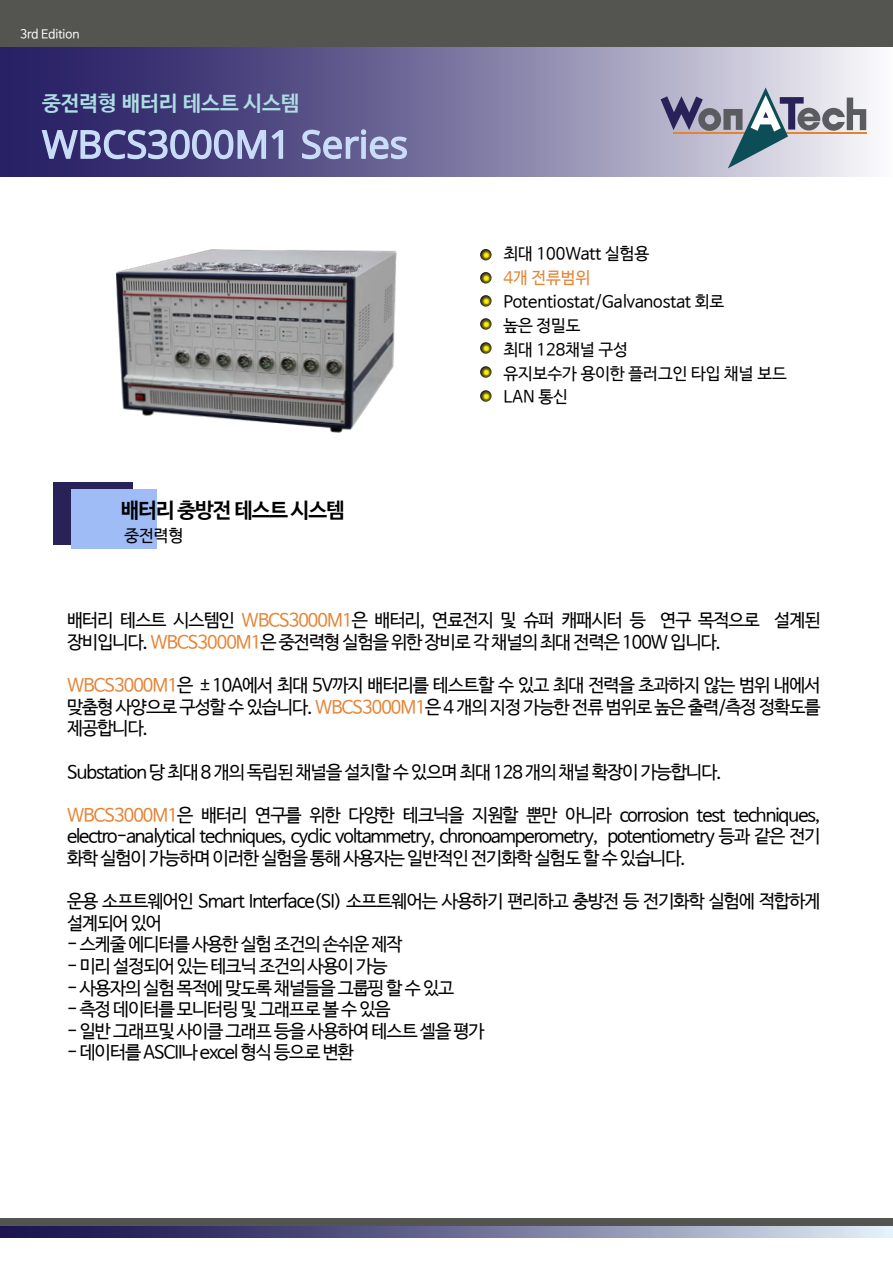
<style>
.page{position:relative;width:893px;height:1263px;background:#fff}
.page>*{position:absolute;margin:0;border:0;box-sizing:border-box;transform-origin:0 0}
.t1{font:38.1px "Open Sans";color:#cadef9}
.t2{font:700 21px "Nanum Barun Gothic";color:#aedee4}
.t3{font:700 21px "Nanum Barun Gothic";letter-spacing:-.05em;color:#000}
.t4{font:18px/21.6px "Nanum Barun Gothic";letter-spacing:-.05em;color:#000}
.t5{font:16.5px/23.9px "Nanum Barun Gothic";color:#000}
.t6{font:16.5px "Nanum Barun Gothic";color:#e58334}
.t7{font:12px "Nanum Barun Gothic";color:#fff}
.s1{color:#e58334}
</style>
<div class="page">
<div style="left:0;top:0;width:893px;height:158px;background:#545451"></div>
<div style="left:53px;top:482px;width:80px;height:62px;background:#292258"></div>
<div style="left:72px;top:489px;width:85px;height:60px;background:#9fbcf7"></div>
<svg style="left:480px;top:272px;width:12px;height:11px"></svg>
<svg style="left:480px;top:390px;width:12px;height:12px"></svg>
<svg style="left:480px;top:366px;width:12px;height:12px"></svg>
<svg style="left:480px;top:342px;width:12px;height:12px"></svg>
<svg style="left:480px;top:318px;width:12px;height:12px"></svg>
<svg style="left:480px;top:295px;width:12px;height:12px"></svg>
<svg style="left:480px;top:249px;width:12px;height:11px"></svg>
<div style="left:0;top:1219px;width:893px;height:12px;background:#545451"></div>
<svg style="left:0;top:47px;width:893px;height:129px;background:#7a75a0"></svg>
<svg style="left:41px;top:116px;width:243px;height:48px;background:#56548c"></svg>
<svg style="left:301px;top:128px;width:107px;height:32px;background:#7c7da9"></svg>
<hr style="left:673px;top:132px;width:194px;height:2px;background:#e58334">
<svg style="left:661px;top:87px;width:205px;height:81px;background:#aeb0bd"></svg>
<svg style="left:0;top:1226px;width:893px;height:11px;background:#6f7197"></svg>
<img style="left:116px;top:249px;width:281px;height:184px">
<p class="t7" style="left:20px;top:28px;width:61px">3rd Edition</p>
<p class="t2" style="left:42px;top:93px;width:259px">중전력형 배터리 테스트 시스템</p>
<h1 class="t1" style="left:42px;top:118px;width:367px">WBCS3000M1 Series</h1>
<p class="t3" style="left:121px;top:500px;width:226px">배터리 충방전 테스트 시스템</p>
<p class="t5" style="left:124px;top:525px;width:60px">중전력형</p>
<p class="t5" style="left:503px;top:243px;width:147px">최대 100Watt 실험용</p>
<p class="t6" style="left:503px;top:269px;width:88px">4개 전류범위</p>
<p class="t5" style="left:503px;top:291px;width:285px">Potentiostat/Galvanostat 회로<br>높은 정밀도<br>최대 128채널 구성<br>유지보수가 용이한 플러그인 타입 채널 보드<br>LAN 통신</p>
<p class="t4" style="left:67px;top:611px;width:755px">배터리 테스트 시스템인 <span class="s1">WBCS3000M1</span>은 배터리, 연료전지 및 슈퍼 캐패시터 등 연구 목적으로 설계된 장비입니다. <span class="s1">WBCS3000M1</span>은 중전력형 실험을 위한 장비로 각 채널의 최대 전력은 100W 입니다.</p>
<p class="t4" style="left:67px;top:675px;width:755px;text-align:justify"><span class="s1">WBCS3000M1</span>은 ±10A에서 최대 5V까지 배터리를 테스트할 수 있고 최대 전력을 초과하지 않는 범위 내에서 맞춤형 사양으로 구성할 수 있습니다. <span class="s1">WBCS3000M1</span>은 4 개의 지정 가능한 전류 범위로 높은 출력/측정 정확도를 제공합니다.</p>
<p class="t4" style="left:67px;top:762px;width:656px">Substation 당 최대 8 개의 독립된 채널을 설치할 수 있으며 최대 128 개의 채널 확장이 가능합니다.</p>
<p class="t4" style="left:67px;top:805px;width:755px;text-align:justify"><span class="s1">WBCS3000M1</span>은 배터리 연구를 위한 다양한 테크닉을 지원할 뿐만 아니라 corrosion test techniques, electro-analytical techniques, cyclic voltammetry, chronoamperometry, potentiometry 등과 같은 전기 화학 실험이 가능하며 이러한 실험을 통해 사용자는 일반적인 전기화학 실험도 할 수 있습니다.</p>
<p class="t4" style="left:67px;top:891px;width:755px">운용 소프트웨어인 Smart Interface(SI) 소프트웨어는 사용하기 편리하고 충방전 등 전기화학 실험에 적합하게 설계되어 있어</p>
<p class="t4" style="left:67px;top:935px;width:337px">- 스케줄 에디터를 사용한 실험 조건의 손쉬운 제작</p>
<p class="t4" style="left:67px;top:956px;width:322px">- 미리 설정되어 있는 테크닉 조건의 사용이 가능</p>
<p class="t4" style="left:67px;top:978px;width:389px">- 사용자의 실험 목적에 맞도록 채널들을 그룹핑 할 수 있고</p>
<p class="t4" style="left:67px;top:999px;width:325px">- 측정 데이터를 모니터링 및 그래프로 볼 수 있음</p>
<p class="t4" style="left:67px;top:1021px;width:419px">- 일반 그래프및 사이클 그래프 등을 사용하여 테스트 셀을 평가</p>
<p class="t4" style="left:67px;top:1043px;width:288px">- 데이터를 ASCII나 excel 형식 등으로 변환</p>
</div>
